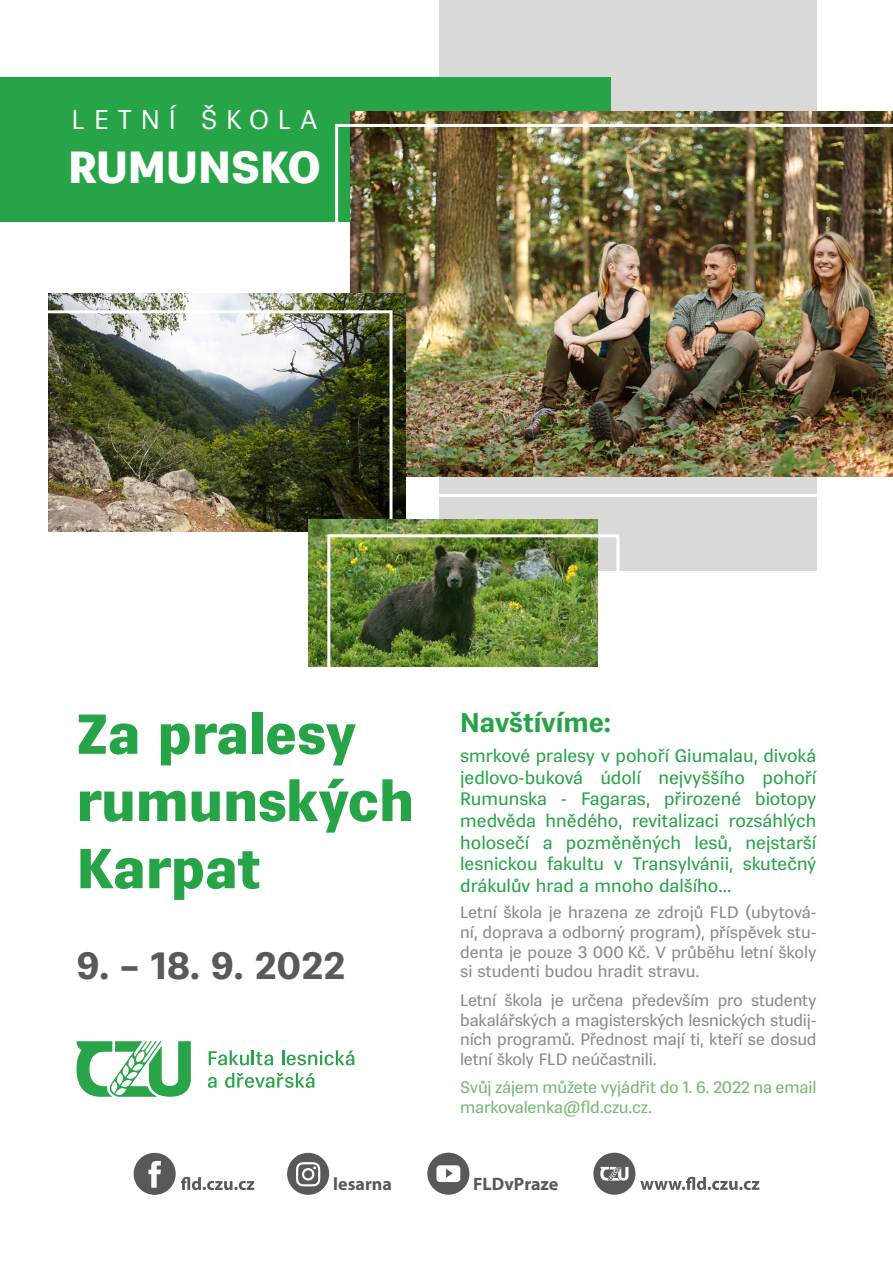
<style>
.page{position:relative;width:893px;height:1263px;background:#fff}
.page>*{position:absolute;margin:0;border:0;box-sizing:border-box;transform-origin:0 0}
.t1{font:900 55.95px/67.2px "Vegan Sans Premium";letter-spacing:-.01em;color:#28a448}
.t2{font:900 45px "Vegan Sans Premium";color:#fff}
.t3{font:700 37.95px "Vegan Sans Premium";color:#595959}
.t4{font:700 27px "Vegan Sans Premium";letter-spacing:-.01em;color:#28a448}
.t5{font:300 27px "Vegan Sans Premium";letter-spacing:.32em;color:#fff}
.t6{font:18px/21.6px "Vegan Sans Premium";color:#28a448;text-align:justify}
.t7{font:700 18px "Myriad Pro";color:#595959}
.t8{font:16.5px/19.8px "Vegan Sans Premium";letter-spacing:-.01em;color:#8b8b8b;text-align:justify}
.t9{font:16.5px/19.8px "Vegan Sans Premium";letter-spacing:-.01em;color:#77b975}
</style>
<div class="page">
<div style="left:439px;top:0;width:377px;height:570px;background:#d9d9d9"></div>
<div style="left:0;top:77px;width:610px;height:144px;background:#28a448"></div>
<svg style="left:77px;top:1041px;width:114px;height:56px"></svg>
<svg style="left:209px;top:1050px;width:64px;height:15px"></svg>
<svg style="left:282px;top:1050px;width:72px;height:15px"></svg>
<svg style="left:208px;top:1077px;width:9px;height:11px"></svg>
<svg style="left:225px;top:1073px;width:89px;height:15px"></svg>
<svg style="left:134px;top:1153px;width:120px;height:42px"></svg>
<svg style="left:287px;top:1153px;width:42px;height:42px"></svg>
<svg style="left:427px;top:1153px;width:42px;height:42px"></svg>
<svg style="left:593px;top:1153px;width:166px;height:42px"></svg>
<img style="left:351px;top:111px;width:542px;height:13px">
<img style="left:335px;top:124px;width:558px;height:373px">
<img style="left:49px;top:294px;width:356px;height:237px">
<div style="left:33px;top:310px;width:359px;height:246px;border:3px solid #fff"></div>
<img style="left:308px;top:519px;width:289px;height:148px">
<div style="left:327px;top:534px;width:292px;height:144px;border:3px solid #fff"></div>
<p class="t5" style="left:71px;top:104px;width:247px">LETNÍ ŠKOLA</p>
<p class="t2" style="left:68px;top:141px;width:254px">RUMUNSKO</p>
<p class="t1" style="left:77px;top:701px;width:339px">Za pralesy rumunských<br>Karpat</p>
<p class="t4" style="left:460px;top:707px;width:152px">Navštívíme:</p>
<p class="t6" style="left:460px;top:745px;width:358px">smrkové pralesy v pohoří Giumalau, divoká jedlovo-buková údolí nejvyššího pohoří Rumunska - Fagaras, přirozené biotopy medvěda hnědého, revitalizaci rozsáhlých holosečí a pozměněných lesů, nejstarší lesnickou fakultu v Transylvánii, skutečný drákulův hrad a mnoho dalšího...</p>
<p class="t8" style="left:460px;top:902px;width:358px">Letní škola je hrazena ze zdrojů FLD (ubytová&shy;ní, doprava a odborný program), příspěvek stu&shy;denta je pouze 3 000 Kč. V průběhu letní školy si studenti budou hradit stravu.</p>
<p class="t8" style="left:460px;top:990px;width:358px">Letní škola je určena především pro studenty bakalářských a magisterských lesnických studij&shy;ních programů. Přednost mají ti, kteří se dosud letní školy FLD neúčastnili.</p>
<p class="t9" style="left:460px;top:1078px;width:358px">Svůj zájem můžete vyjádřit do 1. 6. 2022 na email markovalenka@fld.czu.cz.</p>
<p class="t3" style="left:77px;top:943px;width:270px">9. – 18. 9. 2022</p>
<p class="t7" style="left:333px;top:1172px;width:60px">lesarna</p>
<p class="t7" style="left:473px;top:1172px;width:87px">FLDvPraze</p>
</div>
